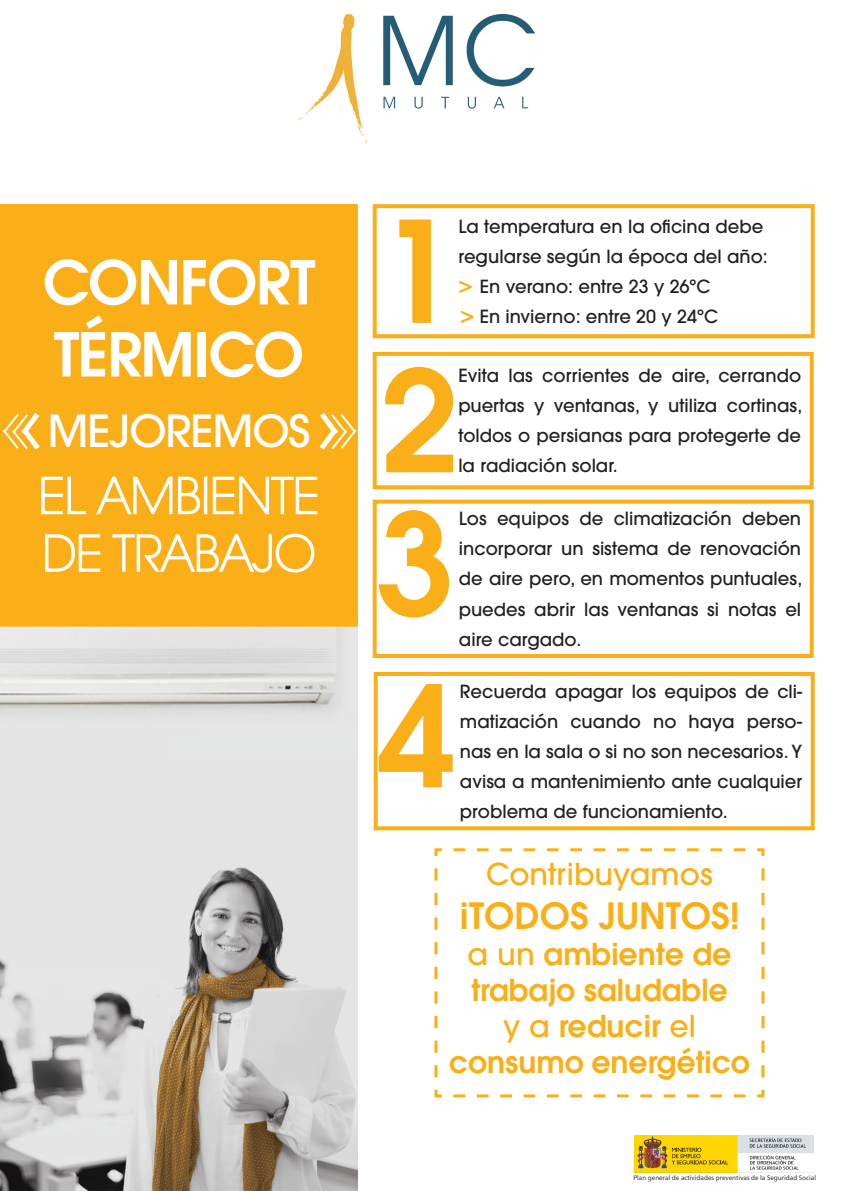
<style>
.page{position:relative;width:842px;height:1191px;background:#fff}
.page>*{position:absolute;margin:0;border:0;box-sizing:border-box;transform-origin:0 0}
.t1{font:600 139.6px "ITC Avant Garde Std";color:#faaf18}
.t2{font:600 60px/72px "ITC Avant Garde Std";letter-spacing:-.025em;color:#fff}
.t3{font:500 44px "ITC Avant Garde Std";letter-spacing:-.025em;color:#fff}
.t4{font:600 36px "ITC Avant Garde Std";color:#faaf18}
.t5{font:600 30px/36px "ITC Avant Garde Std";color:#faaf18;text-align:center}
.t6{font:500 30px "ITC Avant Garde Std";color:#faaf18}
.t7{font:500 18px/30px "ITC Avant Garde Std";color:#231f20;text-align:justify}
.t8{font:6.5px "Frutiger Neue LT Pro";color:#231f20}
.s1{font-size:24px;color:#faaf18}
.s2{font-weight:500}
</style>
<div class="page">
<img style="left:0;top:626px;width:358px;height:565px">
<img style="left:634px;top:1135px;width:180px;height:37px">
<img style="left:299px;top:14px;width:236px;height:130px">
<div style="left:0;top:205px;width:357px;height:421px;background:#faaf18"></div>
<svg style="left:41px;top:476px;width:45px;height:39px"></svg>
<svg style="left:96px;top:476px;width:105px;height:39px"></svg>
<div style="left:204px;top:476px;width:3px;height:38px;border:2px solid #fff"></div>
<svg style="left:212px;top:476px;width:106px;height:39px"></svg>
<svg style="left:45px;top:534px;width:56px;height:38px"></svg>
<svg style="left:112px;top:533px;width:203px;height:40px"></svg>
<div style="left:373px;top:204px;width:442px;height:134px;border:4px solid #faaf18"></div>
<div style="left:373px;top:352px;width:441px;height:137px;border:4px solid #faaf18"></div>
<div style="left:373px;top:499px;width:441px;height:159px;border:4px solid #faaf18"></div>
<div style="left:374px;top:672px;width:441px;height:158px;border:4px solid #faaf18"></div>
<svg style="left:434px;top:848px;width:331px;height:250px"></svg>
<svg style="left:3px;top:413px;width:37px;height:37px"></svg>
<svg style="left:319px;top:407px;width:39px;height:48px"></svg>
<p class="t2" style="left:43px;top:245px;width:274px">CONFORT<br>TÉRMICO</p>
<p class="t3" style="left:47px;top:403px;width:265px">MEJOREMOS</p>
<p class="t1" style="left:380px;top:180px;width:80px">1</p>
<p class="t7" style="left:458px;top:211px;width:311px">La temperatura en la oficina debe regularse según la época del año:</p>
<p class="t7" style="left:458px;top:271px;width:254px"><span class="s1">&gt;</span> En verano: entre 23 y 26ºC</p>
<p class="t7" style="left:460px;top:301px;width:260px"><span class="s1">&gt;</span> En invierno: entre 20 y 24ºC</p>
<p class="t1" style="left:380px;top:330px;width:80px">2</p>
<p class="t7" style="left:458px;top:360px;width:346px">Evita las corrientes de aire, cerrando puertas y ventanas, y utiliza cortinas, toldos o persianas para protegerte de la radiación solar.</p>
<p class="t7" style="left:459px;top:504px;width:345px">Los equipos de climatización deben incorporar un sistema de renovación de aire pero, en momentos puntuales, puedes abrir las ventanas si notas el aire cargado.</p>
<p class="t7" style="left:460px;top:676px;width:344px">Recuerda apagar los equipos de cli&shy;matización cuando no haya perso&shy;nas en la sala o si no son necesarios. Y avisa a mantenimiento ante cualquier problema de funcionamiento.</p>
<p class="t1" style="left:375px;top:473px;width:80px">3</p>
<p class="t1" style="left:377px;top:645px;width:80px">4</p>
<p class="t6" style="left:486px;top:854px;width:228px">Contribuyamos</p>
<p class="t4" style="left:459px;top:892px;width:282px">¡TODOS JUNTOS!</p>
<p class="t5" style="left:449px;top:935px;width:303px"><span class="s2">a un</span> ambiente de trabajo saludable<br><span class="s2">y a</span> reducir <span class="s2">el </span>consumo energético</p>
<p class="t8" style="left:633px;top:1174px;width:184px">Plan general de actividades preventivas de la Seguridad Social</p>
</div>
